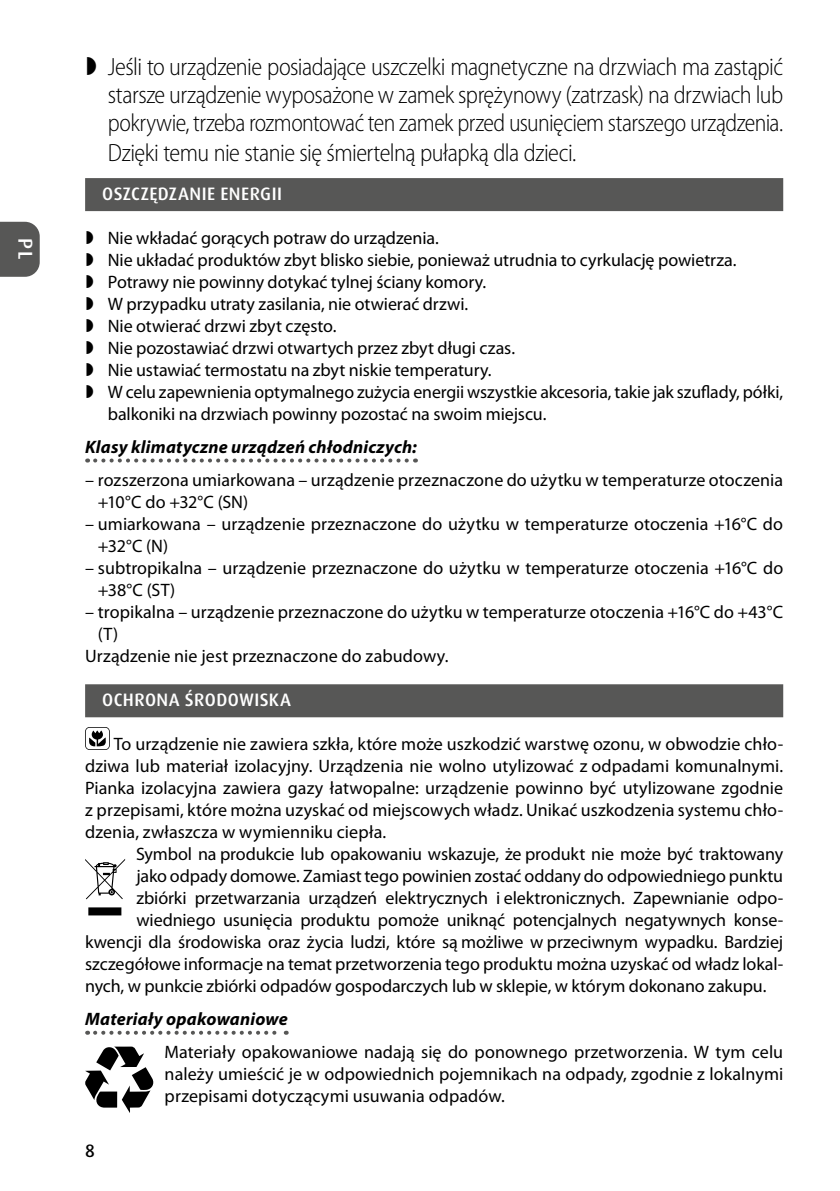
<style>
.page{position:relative;width:840px;height:1191px;background:#fff}
.page>*{position:absolute;margin:0;border:0;box-sizing:border-box;transform-origin:0 0}
.t1{font:300 semi-condensed 25px/28.4px "Myriad Pro";letter-spacing:-.02em;color:#000;text-align:justify}
.t2{font:500 20px "Dax Pro";color:#fff}
.t3{font:18px/22px "Myriad Pro";letter-spacing:-.005em;color:#000}
.t4{font:italic 700 18px "Myriad Pro";letter-spacing:.015em;color:#000}
.t5{font:500 18px "Dax Pro";letter-spacing:.025em;color:#fff}
.t6{font:500 18px "Dax Pro";color:#000}
</style>
<div class="page">
<svg style="left:0;top:222px;width:40px;height:55px;background:#5f5f5e"></svg>
<div style="left:85px;top:178px;width:697px;height:33px;background:#575756"></div>
<svg style="left:95px;top:458px;width:321px;height:4px"></svg>
<div style="left:85px;top:684px;width:697px;height:33px;background:#575756"></div>
<svg style="left:95px;top:1030px;width:191px;height:4px"></svg>
<svg style="left:85px;top:727px;width:25px;height:23px"></svg>
<div style="left:86px;top:727px;width:23px;height:22px;background:#fff;border-radius:4px"></div>
<svg style="left:89px;top:730px;width:17px;height:16px"></svg>
<svg style="left:85px;top:859px;width:40px;height:56px"></svg>
<svg style="left:85px;top:1046px;width:68px;height:67px"></svg>
<p class="t2" style="left:38px;top:238px;width:23px;rotate:90deg">PL</p>
<p class="t1" style="left:108px;top:53px;width:676px">Jeśli to urządzenie posiadające uszczelki magnetyczne na drzwiach ma zastąpić starsze urządzenie wyposażone w zamek sprężynowy (zatrzask) na drzwiach lub pokrywie, trzeba rozmontować ten zamek przed usunięciem starszego urządzenia.<br>Dzięki temu nie stanie się śmiertelną pułapką dla dzieci.</p>
<p class="t5" style="left:102px;top:182px;width:181px">OSZCZĘDZANIE ENERGII</p>
<p class="t3" style="left:108px;top:227px;width:676px">Nie wkładać gorących potraw do urządzenia.<br>Nie układać produktów zbyt blisko siebie, ponieważ utrudnia to cyrkulację powietrza.<br>Potrawy nie powinny dotykać tylnej ściany komory.<br>W przypadku utraty zasilania, nie otwierać drzwi.<br>Nie otwierać drzwi zbyt często.<br>Nie pozostawiać drzwi otwartych przez zbyt długi czas.<br>Nie ustawiać termostatu na zbyt niskie temperatury.<br>W celu zapewnienia optymalnego zużycia energii wszystkie akcesoria, takie jak szuflady, półki, balkoniki na drzwiach powinny pozostać na swoim miejscu.</p>
<p class="t4" style="left:85px;top:437px;width:333px">Klasy klimatyczne urządzeń chłodniczych:</p>
<p class="t3" style="left:98px;top:469px;width:686px;text-indent:-13px">– rozszerzona umiarkowana – urządzenie przeznaczone do użytku w temperaturze otoczenia +10°C do +32°C (SN)</p>
<p class="t3" style="left:98px;top:513px;width:686px;text-indent:-13px">– umiarkowana – urządzenie przeznaczone do użytku w temperaturze otoczenia +16°C do +32°C (N)</p>
<p class="t3" style="left:98px;top:557px;width:686px;text-indent:-13px">– subtropikalna – urządzenie przeznaczone do użytku w temperaturze otoczenia +16°C do +38°C (ST)</p>
<p class="t3" style="left:85px;top:601px;width:699px">– tropikalna – urządzenie przeznaczone do użytku w temperaturze otoczenia +16°C do +43°C</p>
<p class="t3" style="left:98px;top:623px;width:22px">(T)</p>
<p class="t3" style="left:85px;top:645px;width:364px">Urządzenie nie jest przeznaczone do zabudowy.</p>
<p class="t5" style="left:102px;top:688px;width:190px">OCHRONA ŚRODOWISKA</p>
<p class="t3" style="left:85px;top:733px;width:699px;text-align:justify;text-indent:29px">To urządzenie nie zawiera szkła, które może uszkodzić warstwę ozonu, w obwodzie chło&shy;dziwa lub materiał izolacyjny. Urządzenia nie wolno utylizować z odpadami komunalnymi.<br>Pianka izolacyjna zawiera gazy łatwopalne: urządzenie powinno być utylizowane zgodnie z przepisami, które można uzyskać od miejscowych władz. Unikać uszkodzenia systemu chło&shy;dzenia, zwłaszcza w wymienniku ciepła.</p>
<p class="t3" style="left:136px;top:843px;width:648px">Symbol na produkcie lub opakowaniu wskazuje, że produkt nie może być traktowany</p>
<p class="t3" style="left:136px;top:865px;width:648px">jako odpady domowe. Zamiast tego powinien zostać oddany do odpowiedniego punktu</p>
<p class="t3" style="left:136px;top:887px;width:648px">zbiórki przetwarzania urządzeń elektrycznych i elektronicznych. Zapewnianie odpo-</p>
<p class="t3" style="left:136px;top:909px;width:648px">wiedniego usunięcia produktu pomoże uniknąć potencjalnych negatywnych konse-</p>
<p class="t3" style="left:85px;top:931px;width:699px">kwencji dla środowiska oraz życia ludzi, które są możliwe w przeciwnym wypadku. Bardziej</p>
<p class="t3" style="left:85px;top:953px;width:699px">szczegółowe informacje na temat przetworzenia tego produktu można uzyskać od władz lokal-</p>
<p class="t3" style="left:85px;top:975px;width:682px">nych, w punkcie zbiórki odpadów gospodarczych lub w sklepie, w którym dokonano zakupu.</p>
<p class="t4" style="left:85px;top:1009px;width:204px">Materiały opakowaniowe</p>
<p class="t3" style="left:164px;top:1041px;width:620px;text-align:justify">Materiały opakowaniowe nadają się do ponownego przetworzenia. W tym celu należy umieścić je w odpowiednich pojemnikach na odpady, zgodnie z lokalnymi przepisami dotyczącymi usuwania odpadów.</p>
<p class="t6" style="left:85px;top:1139px;width:11px">8</p>
</div>
